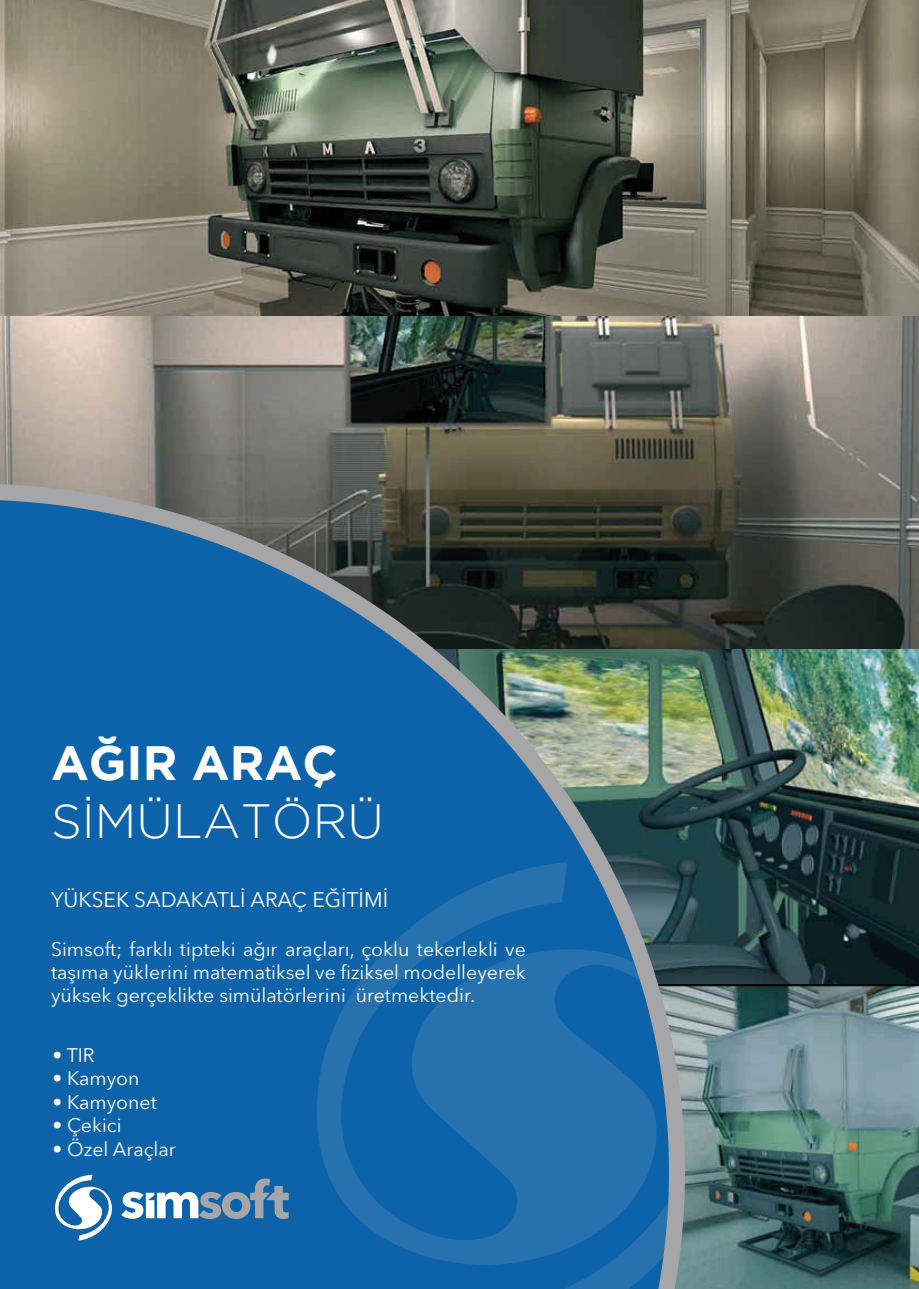
<style>
.page{position:relative;width:919px;height:1289px;background:#fff}
.page>*{position:absolute;margin:0;border:0;box-sizing:border-box;transform-origin:0 0}
.t1{font:300 48px "Gotham";color:#fff}
.t2{font:700 48px "Gotham";color:#fff}
.t3{font:21px "Avenir Next LT Pro";color:#fff}
.t4{font:19.5px/23.4px "Avenir Next LT Pro";color:#fff;text-align:justify}
</style>
<div class="page">
<img style="left:0;top:0;width:918px;height:650px">
<img style="left:685px;top:650px;width:233px;height:334px">
<img style="left:685px;top:984px;width:233px;height:304px">
<svg style="left:0;top:484px;width:684px;height:804px;background:#216497"></svg>
<svg style="left:121px;top:1178px;width:168px;height:40px"></svg>
<svg style="left:51px;top:1174px;width:63px;height:66px"></svg>
<h1 class="t2" style="left:51px;top:735px;width:288px">AĞIR ARAÇ</h1>
<h1 class="t1" style="left:51px;top:794px;width:334px">SİMÜLATÖRÜ</h1>
<p class="t3" style="left:51px;top:887px;width:338px">YÜKSEK SADAKATLİ ARAÇ EĞİTİMİ</p>
<p class="t4" style="left:51px;top:937px;width:476px">Simsoft; farklı tipteki ağır araçları, çoklu tekerlekli ve taşıma yüklerini matematiksel ve fiziksel modelleyerek yüksek gerçeklikte simülatörlerini üretmektedir.</p>
<p class="t4" style="left:52px;top:1043px;width:44px">• TIR</p>
<p class="t4" style="left:52px;top:1066px;width:89px">• Kamyon</p>
<p class="t4" style="left:52px;top:1090px;width:106px">• Kamyonet</p>
<p class="t4" style="left:52px;top:1113px;width:71px">• Çekici</p>
<p class="t4" style="left:52px;top:1136px;width:125px">• Özel Araçlar</p>
</div>
